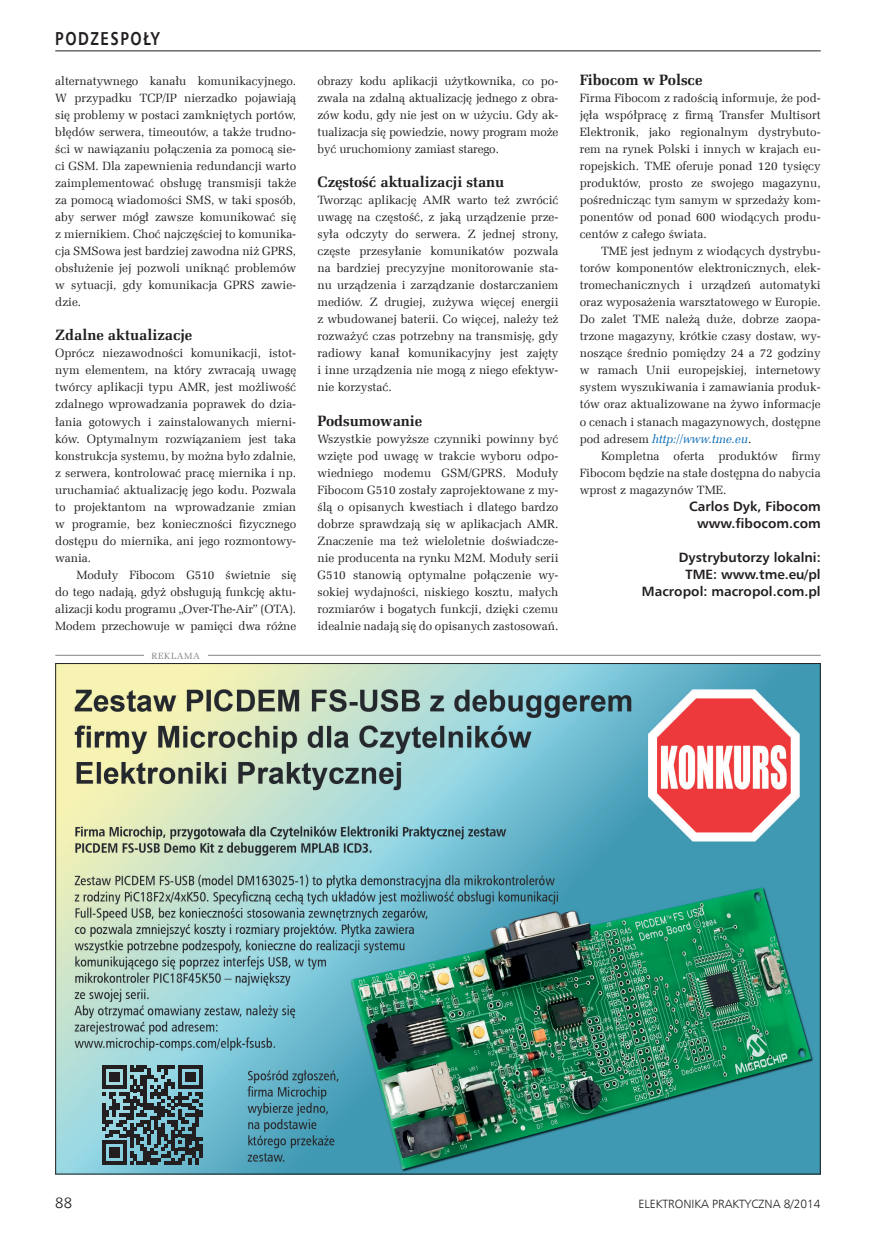
<style>
.page{position:relative;width:893px;height:1234px;background:#fff}
.page>*{position:absolute;margin:0;border:0;box-sizing:border-box;transform-origin:0 0}
.t1{font:700 18.75px "Humnst 777 EU";letter-spacing:.1em;color:#231f20;scale:.8 1}
._3_Srodtytul{font:700 15px "Zapf Ellipt EU";color:#231f20}
.t2{font:15px "Humnst 777 Lt EU";color:#231f20}
._0_Autor{font:700 13.5px "Humnst 777 EU";color:#231f20}
._1_Body{font:12px/17px "Zapf Ellipt EU";color:#231f20;text-align:justify}
.t3{font:12px "Humnst 777 Lt EU";color:#231f20}
._1_Body-2{font:9px "Zapf Ellipt EU";letter-spacing:.075em;color:#808285}
.s1{font-style:italic;color:#0166b3}
</style>
<div class="page">
<hr style="left:55px;top:655px;width:766px;height:1px;background:#808285">
<div style="left:144px;top:646px;width:64px;height:17px;background:#fff"></div>
<hr style="left:55px;top:51px;width:766px;height:1px;background:#231f20">
<img style="left:57px;top:665px;width:762px;height:507px">
<svg style="left:102px;top:1064px;width:100px;height:100px;background:#4f6b72"></svg>
<hr style="left:199px;top:1143px;width:3px;height:14px;background:#231f20">
<p class="t1" style="left:55px;top:27px;width:132px">PODZESPOŁY</p>
<p class="_1_Body" style="left:55px;top:73px;width:242px">alternatywnego kanału komunikacyjnego.<br>W przypadku TCP/IP nierzadko pojawiają się problemy w postaci zamkniętych portów, błędów serwera, timeoutów, a także trudno&shy;ści w nawiązaniu połączenia za pomocą sie&shy;ci GSM. Dla zapewnienia redundancji warto zaimplementować obsługę transmisji także za pomocą wiadomości SMS, w taki sposób, aby serwer mógł zawsze komunikować się z miernikiem. Choć najczęściej to komunika&shy;cja SMSowa jest bardziej zawodna niż GPRS, obsłużenie jej pozwoli uniknąć problemów w sytuacji, gdy komunikacja GPRS zawie&shy;dzie.</p>
<p class="_3_Srodtytul" style="left:55px;top:326px;width:139px">Zdalne aktualizacje</p>
<p class="_1_Body" style="left:55px;top:345px;width:242px">Oprócz niezawodności komunikacji, istot&shy;nym elementem, na który zwracają uwagę twórcy aplikacji typu AMR, jest możliwość zdalnego wprowadzania poprawek do dzia&shy;łania gotowych i zainstalowanych mierni&shy;ków. Optymalnym rozwiązaniem jest taka konstrukcja systemu, by można było zdalnie, z serwera, kontrolować pracę miernika i np. uruchamiać aktualizację jego kodu. Pozwala to projektantom na wprowadzanie zmian w programie, bez konieczności fizycznego dostępu do miernika, ani jego rozmontowy&shy;wania.</p>
<p class="_1_Body" style="left:55px;top:566px;width:242px;text-indent:21px">Moduły Fibocom G510 świetnie się do tego nadają, gdyż obsługują funkcję aktu&shy;alizacji kodu programu „Over-The-Air” (OTA).<br>Modem przechowuje w pamięci dwa różne</p>
<p class="_1_Body-2" style="left:152px;top:650px;width:50px">REKLAMA</p>
<p class="_1_Body" style="left:317px;top:73px;width:242px">obrazy kodu aplikacji użytkownika, co po&shy;zwala na zdalną aktualizację jednego z obra&shy;zów kodu, gdy nie jest on w użyciu. Gdy ak&shy;tualizacja się powiedzie, nowy program może być uruchomiony zamiast starego.</p>
<p class="_3_Srodtytul" style="left:317px;top:173px;width:188px">Częstość aktualizacji stanu</p>
<p class="_1_Body" style="left:317px;top:192px;width:242px">Tworząc aplikację AMR warto też zwrócić uwagę na częstość, z jaką urządzenie prze&shy;syła odczyty do serwera. Z jednej strony, częste przesyłanie komunikatów pozwala na bardziej precyzyjne monitorowanie sta&shy;nu urządzenia i zarządzanie dostarczaniem mediów. Z drugiej, zużywa więcej energii z wbudowanej baterii. Co więcej, należy też rozważyć czas potrzebny na transmisję, gdy radiowy kanał komunikacyjny jest zajęty i inne urządzenia nie mogą z niego efektyw&shy;nie korzystać.</p>
<p class="_3_Srodtytul" style="left:317px;top:411px;width:106px">Podsumowanie</p>
<p class="_1_Body" style="left:317px;top:430px;width:242px">Wszystkie powyższe czynniki powinny być wzięte pod uwagę w trakcie wyboru odpo&shy;wiedniego modemu GSM/GPRS. Moduły Fibocom G510 zostały zaprojektowane z my&shy;ślą o opisanych kwestiach i dlatego bardzo dobrze sprawdzają się w aplikacjach AMR.<br>Znaczenie ma też wieloletnie doświadcze&shy;nie producenta na rynku M2M. Moduły serii G510 stanowią optymalne połączenie wy&shy;sokiej wydajności, niskiego kosztu, małych rozmiarów i bogatych funkcji, dzięki czemu idealnie nadają się do opisanych zastosowań.</p>
<p class="_3_Srodtytul" style="left:580px;top:70px;width:124px">Fibocom w Polsce</p>
<p class="_1_Body" style="left:580px;top:90px;width:242px">Firma Fibocom z radością informuje, że pod&shy;jęła współpracę z firmą Transfer Multisort Elektronik, jako regionalnym dystrybuto&shy;rem na rynek Polski i innych w krajach eu&shy;ropejskich. TME oferuje ponad 120 tysięcy produktów, prosto ze swojego magazynu, pośrednicząc tym samym w sprzedaży kom&shy;ponentów od ponad 600 wiodących produ&shy;centów z całego świata.</p>
<p class="_1_Body" style="left:580px;top:243px;width:242px;text-indent:21px">TME jest jednym z wiodących dystrybu&shy;torów komponentów elektronicznych, elek&shy;tromechanicznych i urządzeń automatyki oraz wyposażenia warsztatowego w Europie.<br>Do zalet TME należą duże, dobrze zaopa&shy;trzone magazyny, krótkie czasy dostaw, wy&shy;noszące średnio pomiędzy 24 a 72 godziny w ramach Unii europejskiej, internetowy system wyszukiwania i zamawiania produk&shy;tów oraz aktualizowane na żywo informacje o cenach i stanach magazynowych, dostępne pod adresem <span class="s1">http://www.tme.eu</span>.</p>
<p class="_1_Body" style="left:580px;top:447px;width:242px;text-indent:21px">Kompletna oferta produktów firmy Fibocom będzie na stałe dostępna do nabycia wprost z magazynów TME.</p>
<p class="_0_Autor" style="left:689px;top:497px;width:133px">Carlos Dyk, Fibocom</p>
<p class="_0_Autor" style="left:697px;top:514px;width:125px">www.fibocom.com</p>
<p class="_0_Autor" style="left:679px;top:548px;width:143px">Dystrybutorzy lokalni:</p>
<p class="_0_Autor" style="left:686px;top:565px;width:137px">TME: www.tme.eu/pl</p>
<p class="_0_Autor" style="left:642px;top:582px;width:180px">Macropol: macropol.com.pl</p>
<p class="t2" style="left:55px;top:1193px;width:18px">88</p>
<p class="t3" style="left:638px;top:1196px;width:184px">ELEKTRONIKA PRAKTYCZNA 8/2014</p>
</div>
